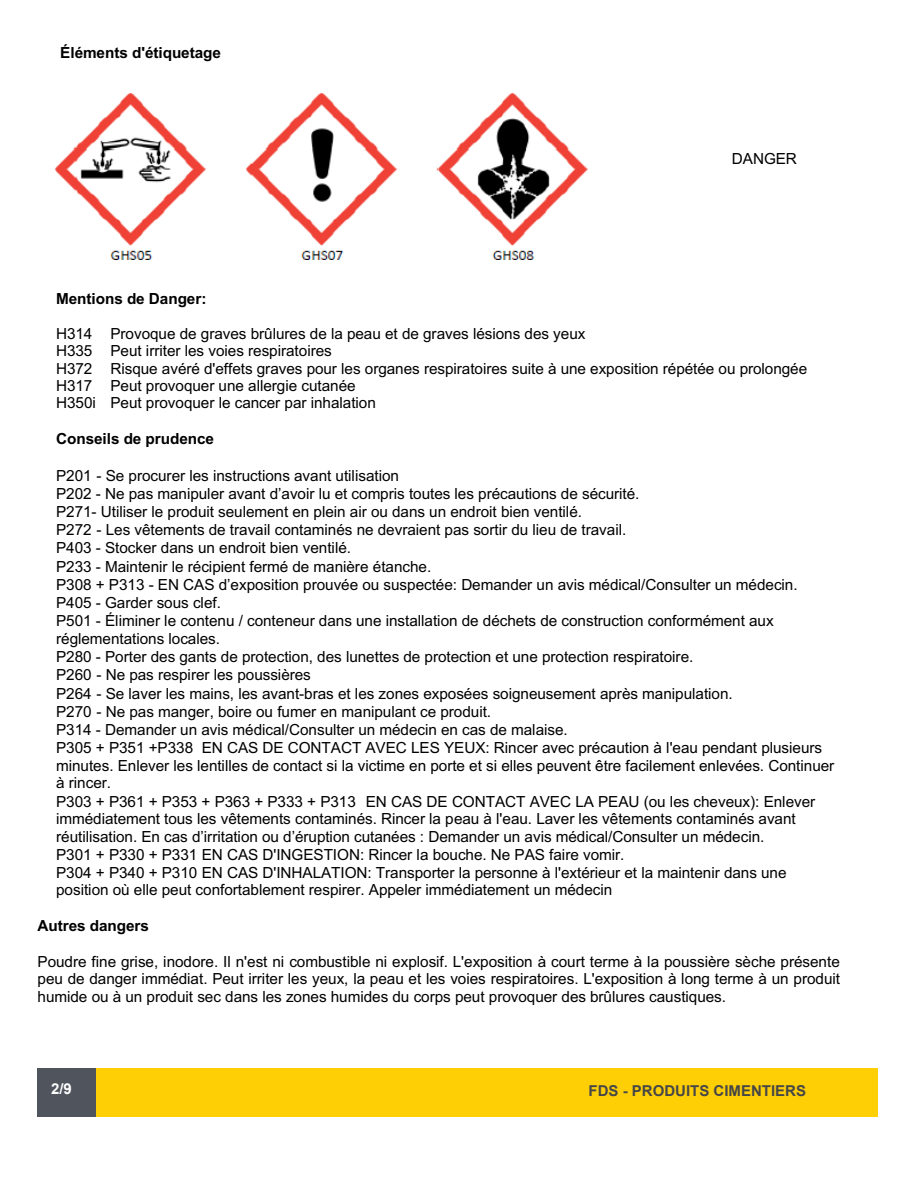
<style>
.page{position:relative;width:918px;height:1188px;background:#fff}
.page>*{position:absolute;margin:0;border:0;box-sizing:border-box;transform-origin:0 0}
.t1{font:15.3px/18px "Arial";letter-spacing:-.005em;color:#000}
.t2{font:700 15.3px "Arial";letter-spacing:-.005em;color:#000}
.t3{font:700 15px "Arial";color:#454647}
.t4{font:700 15px "Arial";color:#fff}
</style>
<div class="page">
<div style="left:38px;top:1068px;width:839px;height:48px;background:#ffcf06"></div>
<div style="left:38px;top:1068px;width:58px;height:48px;background:#4f545d"></div>
<img style="left:56px;top:93px;width:532px;height:167px">
<p class="t2" style="left:60px;top:42px;width:162px">Éléments d'étiquetage</p>
<p class="t1" style="left:732px;top:149px;width:67px">DANGER</p>
<p class="t2" style="left:56px;top:288px;width:152px">Mentions de Danger:</p>
<p class="t1" style="left:56px;top:325px;width:753px;line-height:17.4px">H314 Provoque de graves brûlures de la peau et de graves lésions des yeux<br>H335 Peut irriter les voies respiratoires<br>H372 Risque avéré d'effets graves pour les organes respiratoires suite à une exposition répétée ou prolongée H317 Peut provoquer une allergie cutanée<br>H350i Peut provoquer le cancer par inhalation</p>
<p class="t2" style="left:56px;top:428px;width:159px">Conseils de prudence</p>
<p class="t1" style="left:56px;top:466px;width:780px">P201 - Se procurer les instructions avant utilisation<br>P202 - Ne pas manipuler avant d’avoir lu et compris toutes les précautions de sécurité.<br>P271- Utiliser le produit seulement en plein air ou dans un endroit bien ventilé.<br>P272 - Les vêtements de travail contaminés ne devraient pas sortir du lieu de travail.<br>P403 - Stocker dans un endroit bien ventilé.<br>P233 - Maintenir le récipient fermé de manière étanche.<br>P308 + P313 - EN CAS d’exposition prouvée ou suspectée: Demander un avis médical/Consulter un médecin.<br>P405 - Garder sous clef.<br>P501 - Éliminer le contenu / conteneur dans une installation de déchets de construction conformément aux réglementations locales.<br>P280 - Porter des gants de protection, des lunettes de protection et une protection respiratoire.<br>P260 - Ne pas respirer les poussières<br>P264 - Se laver les mains, les avant-bras et les zones exposées soigneusement après manipulation.<br>P270 - Ne pas manger, boire ou fumer en manipulant ce produit.<br>P314 - Demander un avis médical/Consulter un médecin en cas de malaise.<br>P305 + P351 +P338 EN CAS DE CONTACT AVEC LES YEUX: Rincer avec précaution à l'eau pendant plusieurs minutes. Enlever les lentilles de contact si la victime en porte et si elles peuvent être facilement enlevées. Continuer à rincer.<br>P303 + P361 + P353 + P363 + P333 + P313 EN CAS DE CONTACT AVEC LA PEAU (ou les cheveux): Enlever immédiatement tous les vêtements contaminés. Rincer la peau à l'eau. Laver les vêtements contaminés avant réutilisation. En cas d’irritation ou d’éruption cutanées : Demander un avis médical/Consulter un médecin.<br>P301 + P330 + P331 EN CAS D'INGESTION: Rincer la bouche. Ne PAS faire vomir.<br>P304 + P340 + P310 EN CAS D'INHALATION: Transporter la personne à l'extérieur et la maintenir dans une position où elle peut confortablement respirer. Appeler immédiatement un médecin</p>
<p class="t2" style="left:38px;top:915px;width:113px">Autres dangers</p>
<p class="t1" style="left:38px;top:952px;width:804px;line-height:17.5px;text-align:justify">Poudre fine grise, inodore. Il n'est ni combustible ni explosif. L'exposition à court terme à la poussière sèche présente peu de danger immédiat. Peut irriter les yeux, la peau et les voies respiratoires. L'exposition à long terme à un produit humide ou à un produit sec dans les zones humides du corps peut provoquer des brûlures caustiques.</p>
<p class="t4" style="left:51px;top:1079px;width:22px">2/9</p>
<p class="t3" style="left:589px;top:1081px;width:219px">FDS - PRODUITS CIMENTIERS</p>
</div>
